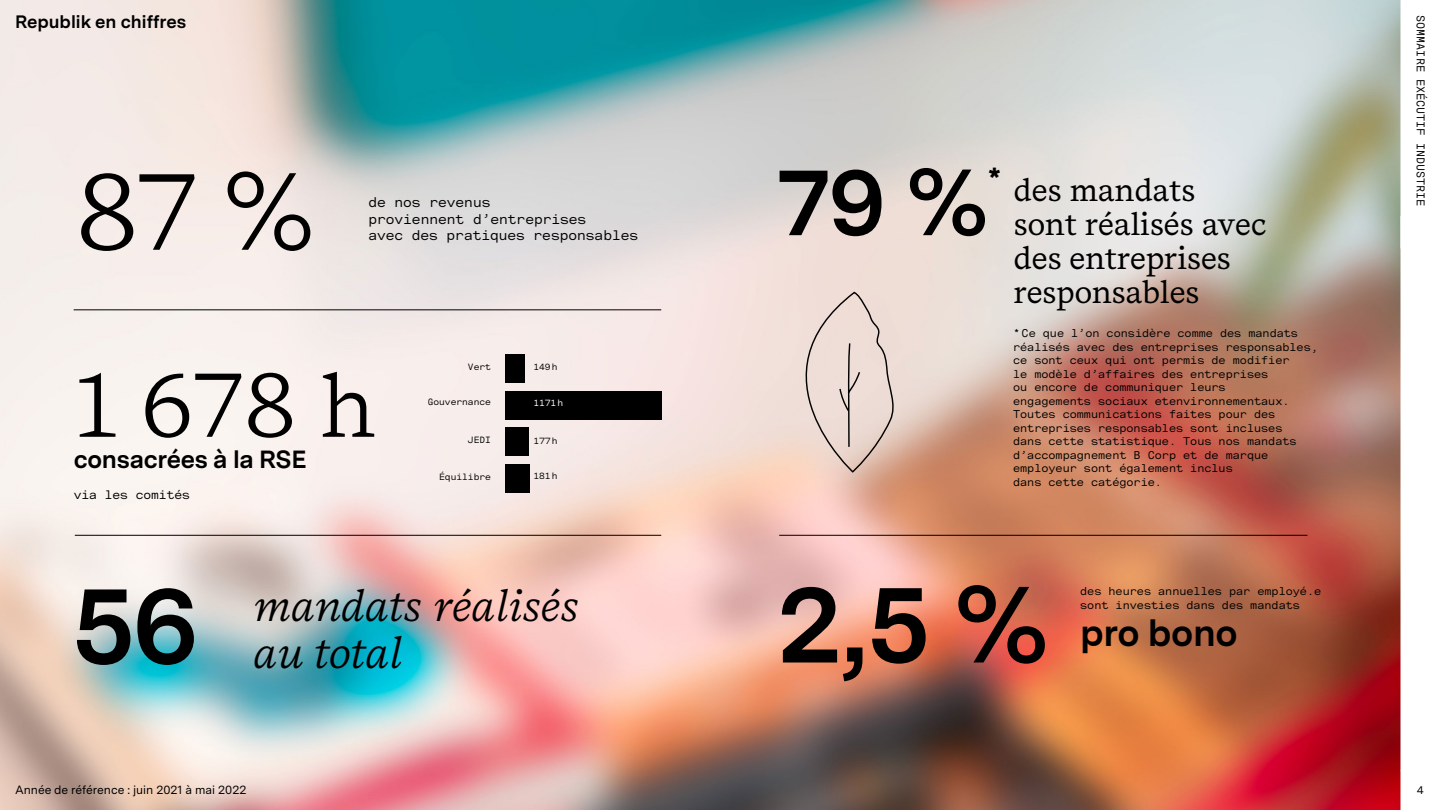
<style>
.page{position:relative;width:1440px;height:810px;background:#fff}
.page>*{position:absolute;margin:0;border:0;box-sizing:border-box;transform-origin:0 0}
.t1{font:109.35px "Messina Serif";color:#000}
.t2{font:700 108px "Messina Sans";color:#000}
.t3{font:700 93.75px "Messina Sans";color:#000}
.t4{font:91.5px "Messina Serif";color:#000}
.t5{font:italic 45.38px/47px "Messina Serif";color:#000}
.t6{font:700 37.5px "Messina Sans";letter-spacing:-.01em;color:#000}
.t7{font:32.78px/34px "Messina Serif";color:#000}
.t8{font:700 24.83px "Messina Sans";letter-spacing:-.01em;color:#000}
.t9{font:700 18px "Messina Sans";color:#000}
.t10{font:13.88px/16.6px "Messina Sans Mono";color:#000}
.t11{font:12.3px "Messina Sans Mono";color:#000}
.t12{font:12px "Messina Sans";color:#000}
.t13{font:11.25px/13.5px "Messina Sans Mono";color:#000}
.t14{font:9.07px "Messina Sans Mono";color:#000}
.t15{font:9.07px "Messina Sans Mono";color:#fff}
</style>
<div class="page">
<img style="left:0;top:0;width:1401px;height:810px">
<div style="left:505px;top:464px;width:24px;height:29px;background:#000"></div>
<div style="left:505px;top:427px;width:24px;height:29px;background:#000"></div>
<div style="left:505px;top:391px;width:156px;height:29px;background:#000"></div>
<div style="left:505px;top:354px;width:19px;height:29px;background:#000"></div>
<hr style="left:779px;top:535px;width:529px;height:1px;background:#000">
<hr style="left:74px;top:309px;width:587px;height:1px;background:#000">
<hr style="left:75px;top:535px;width:586px;height:1px;background:#000">
<svg style="left:747px;top:0;width:150px;height:473px"></svg>
<h3 class="t9" style="left:15px;top:8px;width:173px">Republik en chiffres</h3>
<h1 class="t1" style="left:75px;top:136px;width:241px">87 %</h1>
<p class="t10" style="left:368px;top:194px;width:271px">de nos revenus<br>proviennent d’entreprises<br>avec des pratiques responsables</p>
<h3 class="t4" style="left:74px;top:342px;width:304px">1 678 h</h3>
<h3 class="t8" style="left:74px;top:441px;width:234px">consacrées à la RSE</h3>
<p class="t11" style="left:74px;top:486px;width:118px">via les comités</p>
<p class="t14" style="left:468px;top:361px;width:24px">Vert</p>
<p class="t14" style="left:428px;top:396px;width:65px">Gouvernance</p>
<p class="t14" style="left:468px;top:434px;width:24px">JEDI</p>
<p class="t14" style="left:439px;top:470px;width:53px">Équilibre</p>
<p class="t14" style="left:533px;top:360px;width:26px">149h</p>
<p class="t15" style="left:533px;top:396px;width:31px">1171h</p>
<p class="t14" style="left:533px;top:434px;width:26px">177h</p>
<p class="t14" style="left:533px;top:470px;width:26px">181h</p>
<h2 class="t2" style="left:72px;top:547px;width:128px">56</h2>
<h3 class="t5" style="left:254px;top:581px;width:326px">mandats réalisés au total</h3>
<p class="t12" style="left:15px;top:782px;width:233px">Année de référence : juin 2021 à mai 2022</p>
<h3 class="t3" style="left:779px;top:134px;width:211px">79 %</h3>
<h3 class="t7" style="left:1014px;top:172px;width:254px;text-indent:-26px"><sup>*</sup> des mandats sont réalisés avec des entreprises responsables</h3>
<p class="t13" style="left:1013px;top:326px;width:306px">*Ce que l’on considère comme des mandats réalisés avec des entreprises responsables, ce sont ceux qui ont permis de modifier<br>le modèle d’affaires des entreprises<br>ou encore de communiquer leurs<br>engagements sociaux etenvironnementaux.<br>Toutes communications faites pour des entreprises responsables sont incluses<br>dans cette statistique. Tous nos mandats d’accompagnement B Corp et de marque employeur sont également inclus<br>dans cette catégorie.</p>
<h2 class="t2" style="left:778px;top:546px;width:273px">2,5 %</h2>
<p class="t13" style="left:1080px;top:585px;width:242px">des heures annuelles par employé.e sont investies dans des mandats</p>
<h3 class="t6" style="left:1080px;top:606px;width:159px">pro bono</h3>
<p class="t13" style="left:1428px;top:15px;width:193px;rotate:90deg">SOMMAIRE EXÉCUTIF INDUSTRIE</p>
<p class="t13" style="left:1417px;top:783px;width:9px">4</p>
</div>
